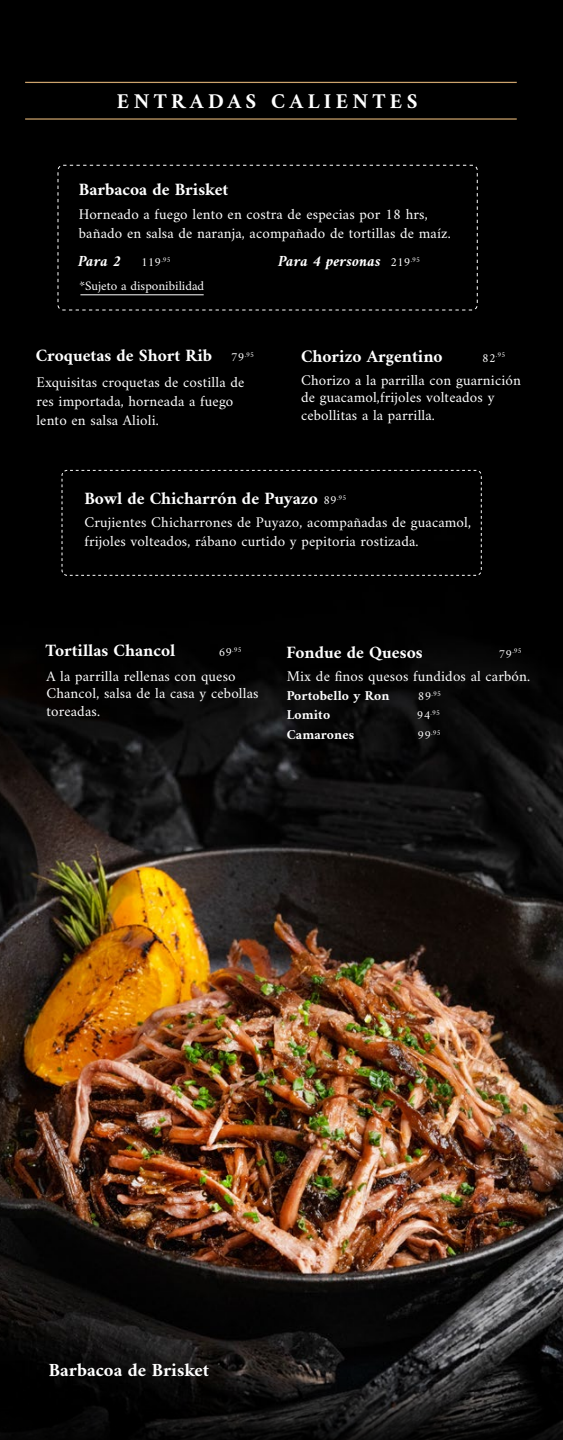
<style>
.page{position:relative;width:563px;height:1440px;background:#fff}
.page>*{position:absolute;margin:0;border:0;box-sizing:border-box;transform-origin:0 0}
.t1{font:700 21.25px "Amiri";letter-spacing:.2em;color:#fff}
.t2{font:700 18.75px "Amiri";color:#fff}
.t3{font:700 17.88px "Amiri";color:#fff}
.t4{font:700 17.5px "Amiri";color:#fff}
.t5{font:italic 700 15.62px "Amiri";letter-spacing:.01em;color:#fff}
.t6{font:15px/17.5px "Amiri";letter-spacing:.01em;color:#fff}
.t7{font:700 13.75px "Amiri";letter-spacing:.01em;color:#fff}
.t8{font:13.12px "Amiri";color:#fff}
.t9{font:12.5px "Amiri";color:#fff}
.t10{font:7.25px "Amiri";letter-spacing:.01em;color:#fff}
.s1{font-weight:400;font-style:normal;font-size:12.5px}
.s2{font-weight:400;font-size:12.5px}
.s3{font-size:12.5px}
</style>
<div class="page">
<div style="left:0;top:0;width:562px;height:1440px;background:#000"></div>
<img style="left:0;top:469px;width:562px;height:891px">
<svg style="left:0;top:1360px;width:562px;height:80px"></svg>
<hr style="left:25px;top:82px;width:491px;height:1px;background:#cca36d">
<hr style="left:25px;top:118px;width:491px;height:2px;background:#cca36d">
<div style="left:62px;top:470px;width:419px;height:106px;border:1px dashed #fff;border-radius:5px"></div>
<div style="left:58px;top:165px;width:419px;height:145px;border:1px dashed #fff;border-radius:5px"></div>
<hr style="left:80px;top:294px;width:124px;height:1px;background:#fff">
<h1 class="t1" style="left:117px;top:88px;width:302px">ENTRADAS CALIENTES</h1>
<p class="t4" style="left:79px;top:178px;width:151px">Barbacoa de Brisket</p>
<p class="t6" style="left:79px;top:204px;width:373px;line-height:19.4px">Horneado a fuego lento en costra de especias por 18 hrs, bañado en salsa de naranja, acompañado de tortillas de maíz.</p>
<p class="t5" style="left:78px;top:251px;width:31px">Para</p>
<p class="t9" style="left:141px;top:254px;width:31px">119<sup>.95</sup></p>
<p class="t5" style="left:278px;top:251px;width:143px">Para personas <span class="s1">219</span><sup>.95</sup></p>
<p class="t8" style="left:79px;top:278px;width:126px">*Sujeto a disponibilidad</p>
<p class="t4" style="left:36px;top:345px;width:220px">Croquetas de Short Rib <span class="s2">79</span><sup>.95</sup></p>
<p class="t6" style="left:36px;top:372px;width:209px;line-height:19.4px">Exquisitas croquetas de costilla de res importada, horneada a fuego lento en salsa Alioli.</p>
<p class="t3" style="left:301px;top:345px;width:143px">Chorizo Argentino</p>
<p class="t10" style="left:482px;top:351px;width:24px"><span class="s3">82</span>.95</p>
<p class="t6" style="left:301px;top:371px;width:221px">Chorizo a la parrilla con guarnición de guacamol,frijoles volteados y cebollitas a la parrilla.</p>
<p class="t4" style="left:84px;top:488px;width:263px">Bowl de Chicharrón de Puyazo <span class="s2">89</span><sup>.95</sup></p>
<p class="t6" style="left:84px;top:512px;width:388px;line-height:19.4px">Crujientes Chicharrones de Puyazo, acompañadas de guacamol, frijoles volteados, rábano curtido y pepitoria rostizada.</p>
<p class="t4" style="left:45px;top:640px;width:131px">Tortillas Chancol</p>
<p class="t10" style="left:219px;top:645px;width:24px"><span class="s3">69</span>.95</p>
<p class="t4" style="left:286px;top:641px;width:138px">Fondue de Quesos</p>
<p class="t10" style="left:498px;top:647px;width:24px"><span class="s3">79</span>.95</p>
<p class="t6" style="left:46px;top:667px;width:214px">A la parrilla rellenas con queso<br>Chancol, salsa de la casa y cebollas toreadas.</p>
<p class="t6" style="left:286px;top:667px;width:245px">Mix de finos quesos fundidos al carbón.</p>
<p class="t7" style="left:286px;top:687px;width:104px">Portobello y Ron</p>
<p class="t10" style="left:418px;top:689px;width:24px"><span class="s3">89</span>.95</p>
<p class="t7" style="left:286px;top:707px;width:45px">Lomito</p>
<p class="t10" style="left:417px;top:708px;width:24px"><span class="s3">94</span>.95</p>
<p class="t7" style="left:286px;top:726px;width:69px">Camarones</p>
<p class="t10" style="left:417px;top:728px;width:24px"><span class="s3">99</span>.95</p>
<p class="t2" style="left:49px;top:1358px;width:162px">Barbacoa de Brisket</p>
</div>
